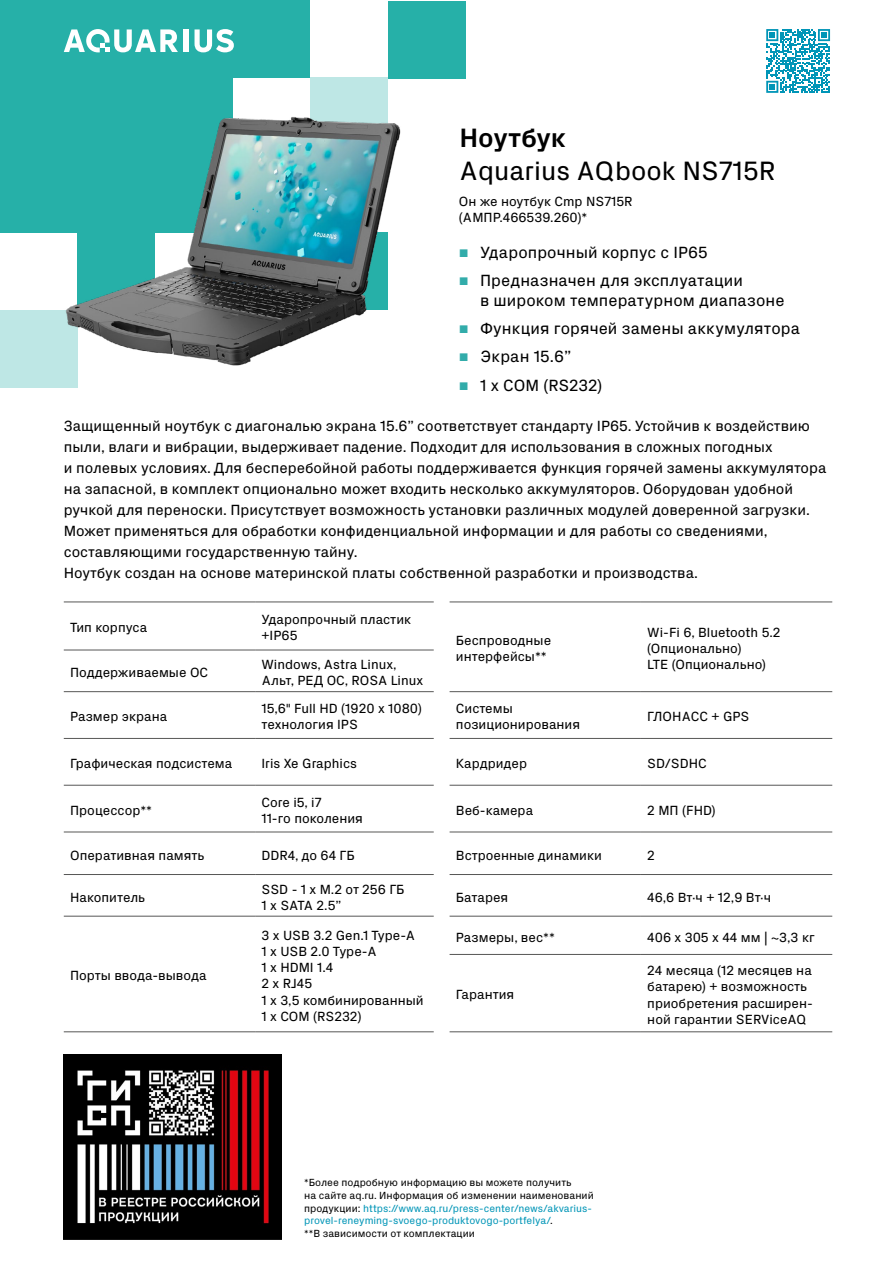
<style>
.page{position:relative;width:893px;height:1263px;background:#fff}
.page>*{position:absolute;margin:0;border:0;box-sizing:border-box;transform-origin:0 0}
.t1{font:27px "Aquariusfont";color:#000}
.t2{font:700 27px "Aquariusfont";letter-spacing:-.005em;color:#000}
.t3{font:16.5px/19.8px "Aquariusfont";letter-spacing:.005em;color:#000}
.t4{font:15px/21px "Aquariusfont";color:#000}
.t5{font:13.5px/16.2px "Aquariusfont";color:#000}
.t6{font:10.5px/12.6px "Aquariusfont";color:#000}
.s1{font-family:"Arial";color:#32acaa}
.s2{color:#0095b7}
</style>
<div class="page">
<div style="left:0;top:0;width:78px;height:78px;background:#26b0a8"></div>
<div style="left:78px;top:0;width:77px;height:78px;background:#26b0a8"></div>
<div style="left:155px;top:0;width:78px;height:78px;background:#26b0a8"></div>
<div style="left:0;top:78px;width:78px;height:77px;background:#26b0a8"></div>
<div style="left:78px;top:78px;width:77px;height:77px;background:#26b0a8"></div>
<div style="left:155px;top:78px;width:78px;height:77px;background:#26b0a8"></div>
<div style="left:0;top:155px;width:78px;height:78px;background:#26b0a8"></div>
<div style="left:233px;top:0;width:77px;height:78px;background:#26b0a8"></div>
<div style="left:310px;top:78px;width:78px;height:77px;background:#bee7e5"></div>
<div style="left:183px;top:29px;width:5px;height:23px;background:#fff"></div>
<svg style="left:195px;top:29px;width:39px;height:23px"></svg>
<svg style="left:64px;top:29px;width:114px;height:23px"></svg>
<div style="left:0;top:310px;width:78px;height:78px;background:#bee7e5"></div>
<div style="left:388px;top:1px;width:77px;height:77px;background:#26b0a8"></div>
<svg style="left:64px;top:602px;width:768px;height:430px"></svg>
<hr style="left:64px;top:601px;width:191px;height:1px;background:#575756">
<hr style="left:255px;top:601px;width:179px;height:1px;background:#575756">
<hr style="left:450px;top:601px;width:191px;height:1px;background:#575756">
<hr style="left:641px;top:601px;width:191px;height:1px;background:#575756">
<hr style="left:64px;top:650px;width:191px;height:1px;background:#575756">
<hr style="left:255px;top:650px;width:179px;height:1px;background:#575756">
<hr style="left:64px;top:691px;width:191px;height:1px;background:#575756">
<hr style="left:255px;top:691px;width:179px;height:1px;background:#575756">
<hr style="left:450px;top:691px;width:191px;height:1px;background:#575756">
<hr style="left:641px;top:691px;width:191px;height:1px;background:#575756">
<hr style="left:64px;top:738px;width:191px;height:1px;background:#575756">
<hr style="left:255px;top:738px;width:179px;height:1px;background:#575756">
<hr style="left:450px;top:738px;width:191px;height:1px;background:#575756">
<hr style="left:641px;top:738px;width:191px;height:1px;background:#575756">
<hr style="left:64px;top:785px;width:191px;height:1px;background:#575756">
<hr style="left:255px;top:785px;width:179px;height:1px;background:#575756">
<hr style="left:450px;top:785px;width:191px;height:1px;background:#575756">
<hr style="left:641px;top:785px;width:191px;height:1px;background:#575756">
<hr style="left:64px;top:832px;width:191px;height:1px;background:#575756">
<hr style="left:255px;top:832px;width:179px;height:1px;background:#575756">
<hr style="left:450px;top:832px;width:191px;height:1px;background:#575756">
<hr style="left:641px;top:832px;width:191px;height:1px;background:#575756">
<hr style="left:64px;top:874px;width:191px;height:1px;background:#575756">
<hr style="left:255px;top:874px;width:179px;height:1px;background:#575756">
<hr style="left:450px;top:874px;width:191px;height:1px;background:#575756">
<hr style="left:641px;top:874px;width:191px;height:1px;background:#575756">
<hr style="left:64px;top:916px;width:191px;height:1px;background:#575756">
<hr style="left:255px;top:916px;width:179px;height:1px;background:#575756">
<hr style="left:450px;top:916px;width:191px;height:1px;background:#575756">
<hr style="left:641px;top:916px;width:191px;height:1px;background:#575756">
<hr style="left:450px;top:954px;width:191px;height:1px;background:#575756">
<hr style="left:641px;top:954px;width:191px;height:1px;background:#575756">
<hr style="left:64px;top:1031px;width:191px;height:1px;background:#575756">
<hr style="left:255px;top:1031px;width:179px;height:1px;background:#575756">
<hr style="left:450px;top:1031px;width:191px;height:1px;background:#575756">
<hr style="left:641px;top:1031px;width:191px;height:1px;background:#575756">
<svg style="left:766px;top:29px;width:64px;height:64px"></svg>
<img style="left:65px;top:117px;width:336px;height:249px">
<img style="left:64px;top:1054px;width:217px;height:185px">
<h1 class="t2" style="left:460px;top:119px;width:108px">Ноутбук</h1>
<h1 class="t1" style="left:460px;top:152px;width:317px">Aquarius AQbook NS715R</h1>
<p class="t5" style="left:459px;top:193px;width:175px">Он же ноутбук Cmp NS715R (АМПР.466539.260)*</p>
<p class="t3" style="left:459px;top:241px;width:250px"><span class="s1">■</span> Ударопрочный корпус с IP65</p>
<p class="t3" style="left:480px;top:270px;width:306px;text-indent:-21px"><span class="s1">■</span> Предназначен для эксплуатации<br>в широком температурном диапазоне</p>
<p class="t3" style="left:459px;top:318px;width:343px"><span class="s1">■</span> Функция горячей замены аккумулятора</p>
<p class="t3" style="left:459px;top:346px;width:114px"><span class="s1">■</span> Экран 15.6”</p>
<p class="t3" style="left:459px;top:374px;width:145px"><span class="s1">■</span> 1 х COM (RS232)</p>
<p class="t4" style="left:64px;top:414px;width:764px">Защищенный ноутбук с диагональю экрана 15.6” соответствует стандарту IP65. Устойчив к воздействию пыли, влаги и вибрации, выдерживает падение. Подходит для использования в сложных погодных<br>и полевых условиях. Для бесперебойной работы поддерживается функция горячей замены аккумулятора на запасной, в комплект опционально может входить несколько аккумуляторов. Оборудован удобной ручкой для переноски. Присутствует возможность установки различных модулей доверенной загрузки.<br>Может применяться для обработки конфиденциальной информации и для работы со сведениями, составляющими государственную тайну.<br>Ноутбук создан на основе материнской платы собственной разработки и производства.</p>
<p class="t5" style="left:70px;top:619px;width:79px">Тип корпуса</p>
<p class="t5" style="left:261px;top:611px;width:151px">Ударопрочный пластик +IP65</p>
<p class="t5" style="left:456px;top:632px;width:97px">Беспроводные интерфейсы**</p>
<p class="t5" style="left:647px;top:624px;width:135px">Wi-Fi 6, Bluetooth 5.2 (Опционально)<br>LTE (Опционально)</p>
<p class="t5" style="left:70px;top:664px;width:139px">Поддерживаемые ОС</p>
<p class="t5" style="left:261px;top:656px;width:163px">Windows, Astra Linux,<br>Альт, РЕД ОС, ROSA Linux</p>
<p class="t5" style="left:70px;top:708px;width:99px">Размер экрана</p>
<p class="t5" style="left:261px;top:700px;width:162px">15,6" Full HD (1920 x 1080) технология IPS</p>
<p class="t5" style="left:456px;top:700px;width:126px">Системы позиционирования</p>
<p class="t5" style="left:647px;top:708px;width:104px">ГЛОНАСС + GPS</p>
<p class="t5" style="left:70px;top:755px;width:164px">Графическая подсистема</p>
<p class="t5" style="left:261px;top:755px;width:97px">Iris Xe Graphics</p>
<p class="t5" style="left:456px;top:755px;width:73px">Кардридер</p>
<p class="t5" style="left:647px;top:755px;width:61px">SD/SDHC</p>
<p class="t5" style="left:70px;top:802px;width:83px">Процессор**</p>
<p class="t5" style="left:261px;top:793px;width:103px">Core i5, i7<br>11-го поколения</p>
<p class="t5" style="left:456px;top:802px;width:79px">Веб-камера</p>
<p class="t5" style="left:647px;top:802px;width:70px">2 МП (FHD)</p>
<p class="t5" style="left:70px;top:846px;width:136px">Оперативная память</p>
<p class="t5" style="left:261px;top:846px;width:95px">DDR4, до 64 ГБ</p>
<p class="t5" style="left:456px;top:846px;width:147px">Встроенные динамики</p>
<p class="t5" style="left:647px;top:846px;width:9px">2</p>
<p class="t5" style="left:70px;top:888px;width:77px">Накопитель</p>
<p class="t5" style="left:261px;top:880px;width:145px">SSD - 1 х М.2 от 256 ГБ<br>1 х SATA 2.5”</p>
<p class="t5" style="left:456px;top:888px;width:54px">Батарея</p>
<p class="t5" style="left:647px;top:888px;width:125px">46,6 Вт·ч + 12,9 Вт·ч</p>
<p class="t5" style="left:70px;top:967px;width:138px">Порты ввода-вывода</p>
<p class="t5" style="left:261px;top:926px;width:164px">3 x USB 3.2 Gen.1 Type-A<br>1 x USB 2.0 Type-A<br>1 x HDMI 1.4<br>2 x RJ45<br>1 x 3,5 комбинированный<br>1 х COM (RS232)</p>
<p class="t5" style="left:456px;top:928px;width:101px">Размеры, вес**</p>
<p class="t5" style="left:647px;top:928px;width:169px">406 x 305 x 44 мм | ~3,3 кг</p>
<p class="t5" style="left:647px;top:962px;width:167px">24 месяца (12 месяцев на батарею) + возможность приобретения расширен&shy;ной гарантии SERViceAQ</p>
<p class="t5" style="left:456px;top:986px;width:60px">Гарантия</p>
<p class="t6" style="left:304px;top:1176px;width:291px">*Более подробную информацию вы можете получить<br>на сайте aq.ru. Информация об изменении наименований продукции: <span class="s2">https://www.aq.ru/press-center/news/akvarius&shy;provel-reneyming-svoego-produktovogo-portfelya/</span>.<br>**В зависимости от комплектации</p>
</div>
